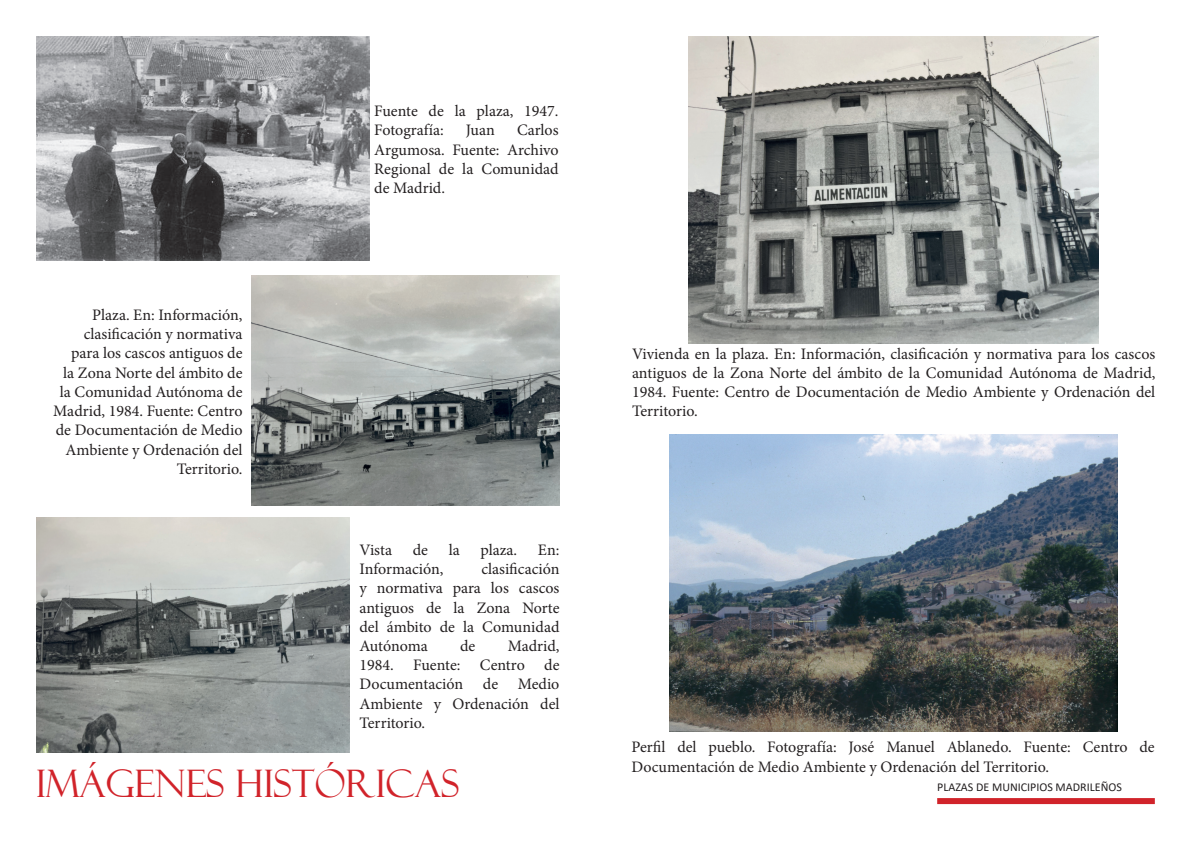
<style>
.page{position:relative;width:1191px;height:842px;background:#fff}
.page>*{position:absolute;margin:0;border:0;box-sizing:border-box;transform-origin:0 0}
.t1{font:38px "Felix Titling";color:#d1232a}
.t2{font:16px/19.2px "Minion Pro";color:#231f20;text-align:justify}
.t3{font:12px "Calibri";color:#231f20}
</style>
<div class="page">
<div style="left:937px;top:798px;width:217px;height:6px;background:#d1232a"></div>
<img style="left:252px;top:275px;width:307px;height:231px">
<img style="left:36px;top:36px;width:333px;height:224px">
<img style="left:36px;top:518px;width:313px;height:234px">
<img style="left:688px;top:36px;width:410px;height:307px">
<img style="left:670px;top:434px;width:447px;height:297px">
<p class="t2" style="left:53px;top:305px;width:191px;text-align:right">Plaza. En: Información, clasificación y normativa para los cascos antiguos de<br>la Zona Norte del ámbito de la Comunidad Autónoma de<br>Madrid, 1984. Fuente: Centro de Documentación de Medio<br>Ambiente y Ordenación del<br>Territorio.</p>
<p class="t2" style="left:374px;top:101px;width:186px">Fuente de la plaza, 1947.<br>Fotografía:</p>
<p class="t2" style="left:374px;top:121px;width:186px;text-indent:143px">Carlos Argumosa. Fuente: Archivo Regional de la Comunidad de Madrid.</p>
<p class="t2" style="left:466px;top:121px;width:30px">Juan</p>
<p class="t2" style="left:359px;top:540px;width:34px">Vista</p>
<p class="t2" style="left:413px;top:540px;width:17px">de</p>
<p class="t2" style="left:449px;top:540px;width:13px">la</p>
<p class="t2" style="left:480px;top:540px;width:38px">plaza.</p>
<p class="t2" style="left:538px;top:540px;width:23px">En:</p>
<p class="t2" style="left:359px;top:560px;width:86px">Información,</p>
<p class="t2" style="left:359px;top:560px;width:201px;text-indent:122px">clasificación y normativa para los cascos antiguos de la Zona Norte del ámbito de la Comunidad Autónoma</p>
<p class="t2" style="left:359px;top:636px;width:201px;text-indent:148px">Madrid, 1984. Fuente: Centro de Documentación de Medio Ambiente y Ordenación del Territorio.</p>
<p class="t2" style="left:460px;top:636px;width:17px">de</p>
<p class="t1" style="left:36px;top:761px;width:425px">IMÁGENES HISTÓRICAS</p>
<p class="t2" style="left:632px;top:344px;width:525px">Vivienda en la plaza. En: Información, clasificación y normativa para los cascos antiguos de la Zona Norte del ámbito de la Comunidad Autónoma de Madrid, 1984. Fuente: Centro de Documentación de Medio Ambiente y Ordenación del Territorio.</p>
<p class="t2" style="left:631px;top:738px;width:525px">Perfil del pueblo. Fotografía: José Manuel Ablanedo. Fuente: Centro de<br>Documentación de Medio Ambiente y Ordenación del Territorio.</p>
<p class="t3" style="left:937px;top:778px;width:186px">PLAZAS DE MUNICIPIOS MADRILEÑOS</p>
</div>
